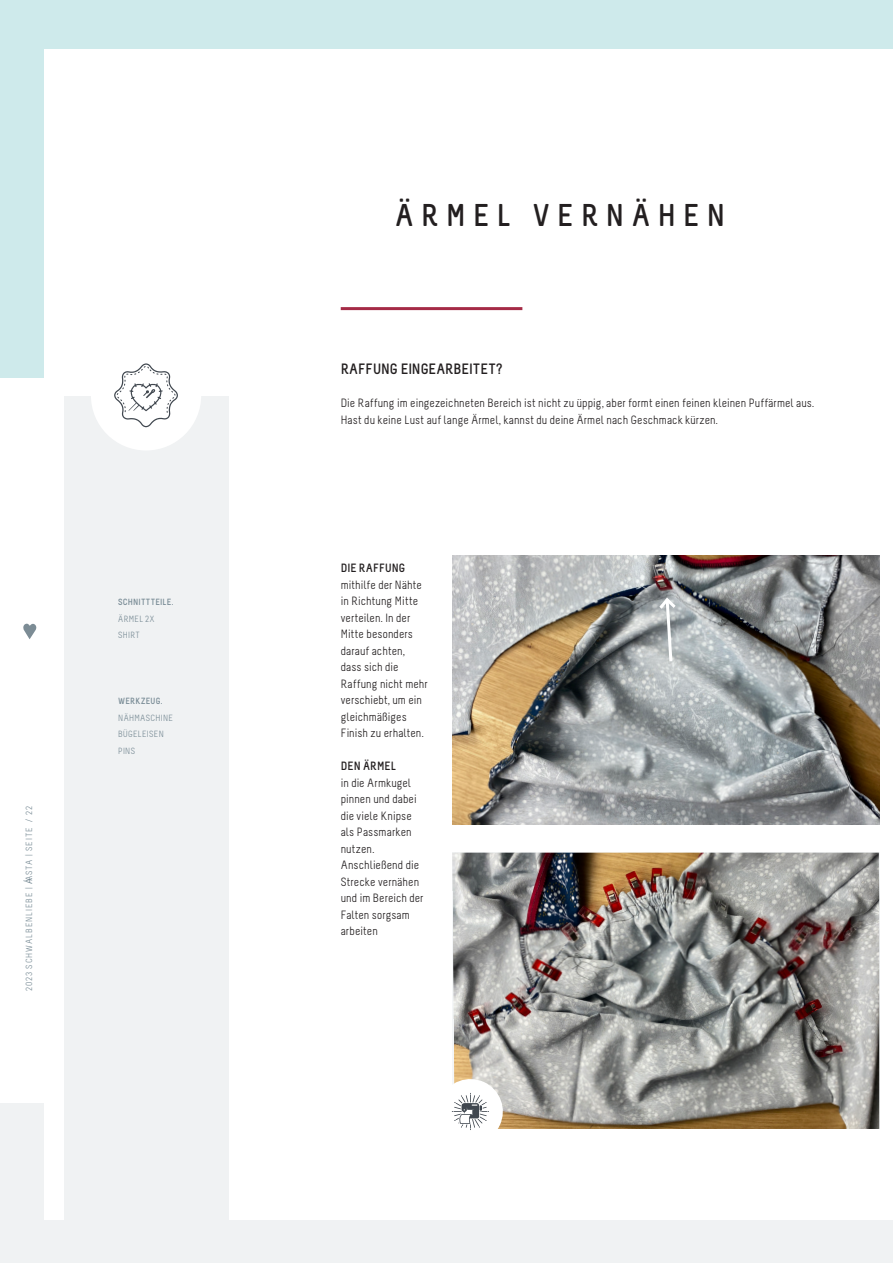
<style>
.page{position:relative;width:893px;height:1263px;background:#fff}
.page>*{position:absolute;margin:0;border:0;box-sizing:border-box;transform-origin:0 0}
.t1{font:700 31.5px "Melbourne";letter-spacing:.25em;color:#231f20}
.t2{font:700 15px "Melbourne";letter-spacing:.015em;color:#231f20}
.t3{font:12px/16.5px "Melbourne";letter-spacing:.005em;color:#231f20}
.t4{font:700 12px "Melbourne";letter-spacing:.025em;color:#231f20}
.t5{font:9px/16.5px "Melbourne";letter-spacing:.045em;color:#788b95}
.t6{font:9px "Melbourne";letter-spacing:.115em;color:#788b95}
.t7{font:700 9px "Melbourne";letter-spacing:.04em;color:#788b95}
</style>
<div class="page">
<div style="left:0;top:0;width:893px;height:377px;background:#ceeaeb"></div>
<div style="left:0;top:1103px;width:893px;height:160px;background:#f0f2f3"></div>
<div style="left:45px;top:49px;width:848px;height:1170px;background:#fff"></div>
<svg style="left:23px;top:624px;width:13px;height:15px"></svg>
<img style="left:452px;top:853px;width:427px;height:276px">
<img style="left:452px;top:556px;width:427px;height:269px">
<svg style="left:451px;top:1074px;width:56px;height:56px"></svg>
<svg style="left:656px;top:595px;width:23px;height:69px;background:#b5babb"></svg>
<hr style="left:341px;top:307px;width:181px;height:3px;background:#a52b46">
<div style="left:64px;top:397px;width:164px;height:866px;background:#f0f2f3"></div>
<div style="left:91px;top:340px;width:110px;height:110px;background:#fff;border-radius:50%"></div>
<svg style="left:114px;top:363px;width:64px;height:64px"></svg>
<p class="t6" style="left:24px;top:991px;width:187px;rotate:-90deg">2023 SCHWALBENLIEBE | ÁASTA | SEITE / 22</p>
<p class="t7" style="left:118px;top:597px;width:56px">SCHNITTTEILE.</p>
<p class="t5" style="left:118px;top:610px;width:38px">ÄRMEL 2X<br>SHIRT</p>
<p class="t7" style="left:118px;top:696px;width:46px">WERKZEUG.</p>
<p class="t5" style="left:118px;top:709px;width:56px">NÄHMASCHINE<br>BÜGELEISEN<br>PINS</p>
<h1 class="t1" style="left:395px;top:198px;width:331px">ÄRMEL VERNÄHEN</h1>
<p class="t2" style="left:341px;top:361px;width:163px">RAFFUNG EINGEARBEITET?</p>
<p class="t3" style="left:341px;top:395px;width:475px">Die Raffung im eingezeichneten Bereich ist nicht zu üppig, aber formt einen feinen kleinen Puffärmel aus.<br>Hast du keine Lust auf lange Ärmel, kannst du deine Ärmel nach Geschmack kürzen.</p>
<p class="t4" style="left:341px;top:562px;width:66px">DIE RAFFUNG</p>
<p class="t3" style="left:341px;top:576px;width:88px">mithilfe der Nähte in Richtung Mitte verteilen. In der<br>Mitte besonders darauf achten, dass sich die<br>Raffung nicht mehr verschiebt, um ein gleichmäßiges<br>Finish zu erhalten.</p>
<p class="t4" style="left:341px;top:760px;width:57px">DEN ÄRMEL</p>
<p class="t3" style="left:341px;top:774px;width:84px">in die Armkugel pinnen und dabei die viele Knipse als Passmarken nutzen.<br>Anschließend die<br>Strecke vernähen und im Bereich der<br>Falten sorgsam arbeiten</p>
</div>
